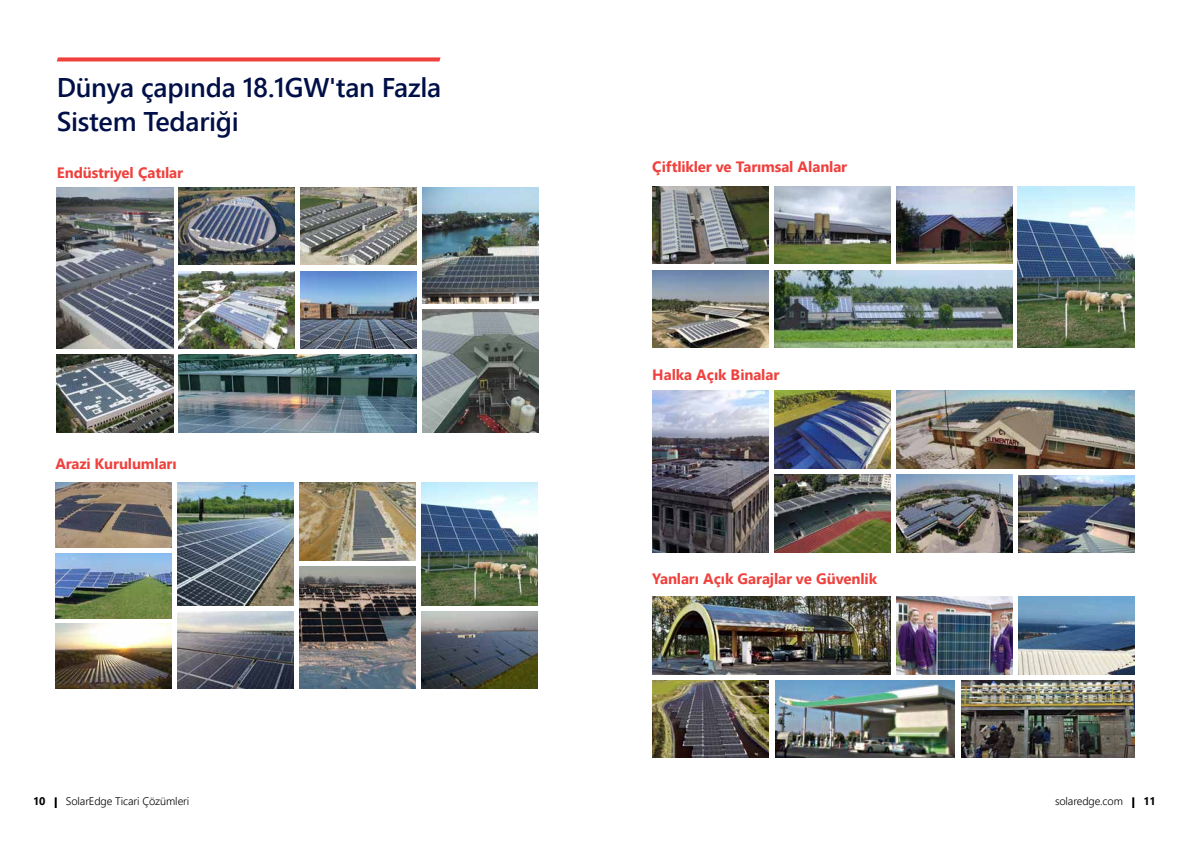
<style>
.page{position:relative;width:1191px;height:842px;background:#fff}
.page>*{position:absolute;margin:0;border:0;box-sizing:border-box;transform-origin:0 0}
.t1{font:600 27px/34px "Segoe UI";letter-spacing:-.01em;color:#000f47}
.t2{font:700 15px "Segoe UI";letter-spacing:-.01em;color:#ef413d}
.t3{font:300 11px "Segoe UI";letter-spacing:-.01em;color:#000}
.t4{font:700 11px "Segoe UI";color:#000}
</style>
<div class="page">
<svg style="left:1132px;top:797px;width:2px;height:11px"></svg>
<svg style="left:55px;top:797px;width:2px;height:11px"></svg>
<svg style="left:57px;top:57px;width:383px;height:4px"></svg>
<img style="left:55px;top:483px;width:116px;height:65px">
<img style="left:177px;top:611px;width:116px;height:78px">
<img style="left:55px;top:624px;width:116px;height:65px">
<img style="left:421px;top:611px;width:116px;height:78px">
<img style="left:177px;top:483px;width:116px;height:122px">
<img style="left:421px;top:483px;width:116px;height:122px">
<img style="left:299px;top:567px;width:116px;height:122px">
<img style="left:299px;top:483px;width:116px;height:77px">
<img style="left:55px;top:553px;width:116px;height:66px">
<img style="left:179px;top:187px;width:116px;height:78px">
<img style="left:179px;top:271px;width:116px;height:77px">
<img style="left:57px;top:355px;width:116px;height:77px">
<img style="left:57px;top:188px;width:116px;height:160px">
<img style="left:301px;top:187px;width:116px;height:78px">
<img style="left:301px;top:271px;width:116px;height:77px">
<img style="left:179px;top:355px;width:238px;height:77px">
<img style="left:422px;top:187px;width:116px;height:117px">
<img style="left:422px;top:310px;width:116px;height:122px">
<img style="left:652px;top:186px;width:116px;height:78px">
<img style="left:652px;top:270px;width:116px;height:77px">
<img style="left:774px;top:186px;width:116px;height:78px">
<img style="left:774px;top:270px;width:238px;height:77px">
<img style="left:896px;top:186px;width:116px;height:78px">
<img style="left:1018px;top:186px;width:116px;height:161px">
<img style="left:652px;top:391px;width:116px;height:161px">
<img style="left:896px;top:475px;width:116px;height:77px">
<img style="left:774px;top:391px;width:116px;height:77px">
<img style="left:774px;top:475px;width:116px;height:77px">
<img style="left:896px;top:391px;width:238px;height:77px">
<img style="left:1018px;top:475px;width:116px;height:78px">
<img style="left:652px;top:597px;width:238px;height:77px">
<img style="left:775px;top:680px;width:179px;height:78px">
<img style="left:652px;top:680px;width:116px;height:78px">
<img style="left:896px;top:597px;width:116px;height:77px">
<img style="left:1018px;top:597px;width:116px;height:77px">
<img style="left:961px;top:680px;width:173px;height:78px">
<h1 class="t1" style="left:57px;top:71px;width:386px">Dünya çapında 18.1GW'tan Fazla<br>Si̇stem Tedari̇ği̇</h1>
<p class="t2" style="left:57px;top:160px;width:128px">Endüstri̇yel Çatılar</p>
<p class="t2" style="left:652px;top:155px;width:196px">Çi̇ftli̇kler ve Tarımsal Alanlar</p>
<p class="t2" style="left:55px;top:451px;width:121px">Arazi̇ Kurulumları</p>
<p class="t2" style="left:652px;top:362px;width:129px">Halka Açık Bi̇nalar</p>
<p class="t2" style="left:652px;top:567px;width:226px">Yanları Açık Garajlar ve Güvenli̇k</p>
<p class="t4" style="left:33px;top:792px;width:14px">10</p>
<p class="t3" style="left:66px;top:792px;width:125px">SolarEdge Ticari Çözümleri</p>
<p class="t3" style="left:1055px;top:792px;width:69px">solaredge.com</p>
<p class="t4" style="left:1143px;top:792px;width:14px">11</p>
</div>
